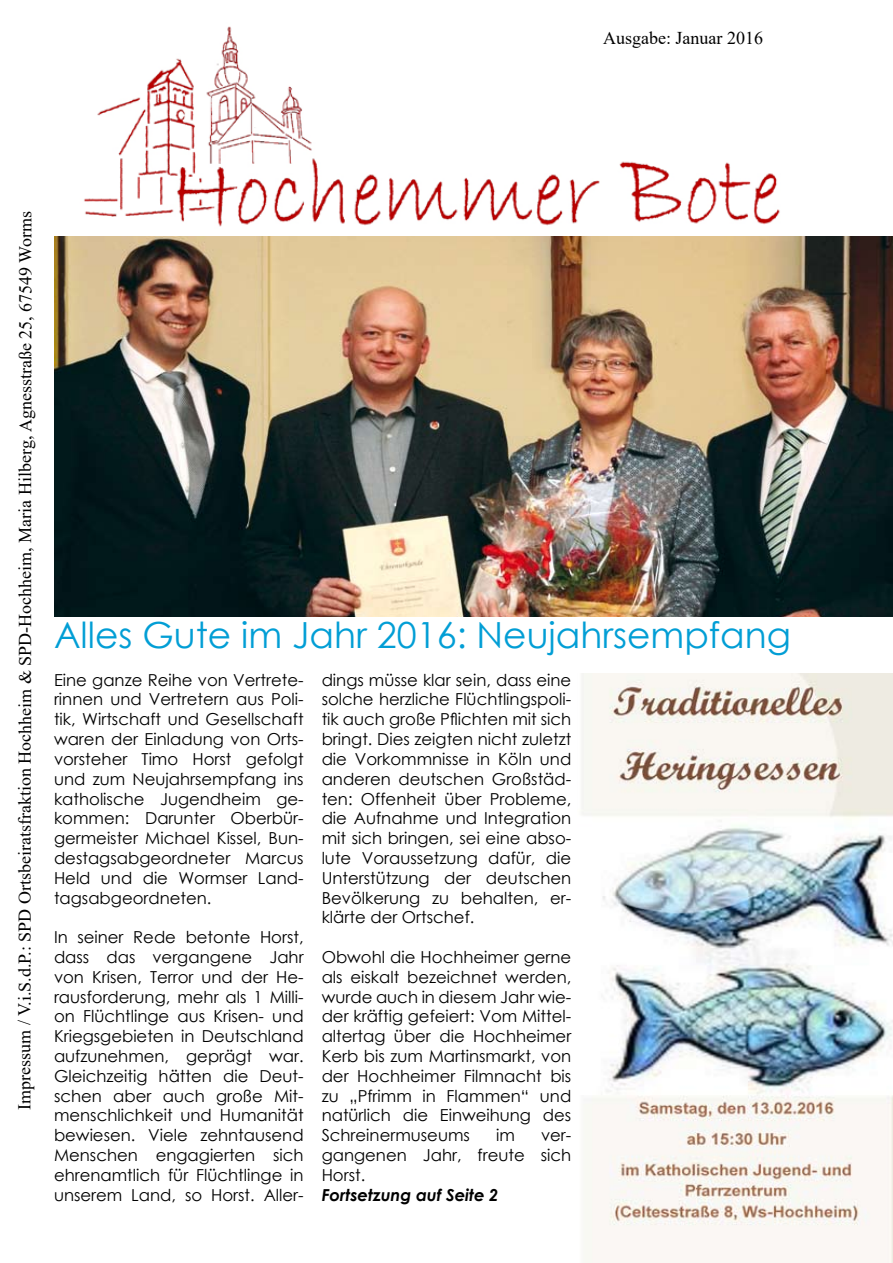
<style>
.page{position:relative;width:893px;height:1263px;background:#fff}
.page>*{position:absolute;margin:0;border:0;box-sizing:border-box;transform-origin:0 0}
.t1{font:36px "Century Gothic";color:#029ed5}
.t2{font:18px "Times New Roman";color:#000}
.t3{font:16.5px/19.8px "Century Gothic";color:#000;text-align:justify}
.t4{font:italic 700 16.5px "Century Gothic";color:#000}
</style>
<div class="page">
<img style="left:54px;top:236px;width:839px;height:381px">
<img style="left:84px;top:26px;width:696px;height:201px">
<img style="left:582px;top:673px;width:311px;height:590px">
<p class="t2" style="left:603px;top:25px;width:161px">Ausgabe: Januar 2016</p>
<p class="t2" style="left:12px;top:1110px;width:900px;rotate:-90deg">Impressum / V.i.S.d.P.: SPD Ortsbeiratsfraktion Hochheim &amp; SPD-Hochheim, Maria Hilberg, Agnesstraße 25, 67549 Worms</p>
<h1 class="t1" style="left:54px;top:610px;width:738px">Alles Gute im Jahr 2016: Neujahrsempfang</h1>
<p class="t3" style="left:54px;top:669px;width:251px">Eine ganze Reihe von Vertrete&shy;rinnen und Vertretern aus Poli&shy;tik, Wirtschaft und Gesellschaft waren der Einladung von Orts&shy;vorsteher Timo Horst gefolgt und zum Neujahrsempfang ins katholische Jugendheim ge&shy;kommen: Darunter Oberbür&shy;germeister Michael Kissel, Bun&shy;destagsabgeordneter Marcus Held und die Wormser Land&shy;tagsabgeordneten.</p>
<p class="t3" style="left:54px;top:927px;width:251px">In seiner Rede betonte Horst, dass das vergangene Jahr von Krisen, Terror und der He&shy;rausforderung, mehr als 1 Milli&shy;on Flüchtlinge aus Krisen- und Kriegsgebieten in Deutschland aufzunehmen, geprägt war.<br>Gleichzeitig hätten die Deut&shy;schen aber auch große Mit&shy;menschlichkeit und Humanität bewiesen. Viele zehntausend Menschen engagierten sich ehrenamtlich für Flüchtlinge in unserem Land, so Horst. Aller-</p>
<p class="t3" style="left:322px;top:669px;width:251px">dings müsse klar sein, dass eine solche herzliche Flüchtlingspoli&shy;tik auch große Pflichten mit sich bringt. Dies zeigten nicht zuletzt die Vorkommnisse in Köln und anderen deutschen Großstäd&shy;ten: Offenheit über Probleme, die Aufnahme und Integration mit sich bringen, sei eine abso&shy;lute Voraussetzung dafür, die Unterstützung der deutschen Bevölkerung zu behalten, er&shy;klärte der Ortschef.</p>
<p class="t3" style="left:322px;top:947px;width:251px">Obwohl die Hochheimer gerne als eiskalt bezeichnet werden, wurde auch in diesem Jahr wie&shy;der kräftig gefeiert: Vom Mittel&shy;altertag über die Hochheimer Kerb bis zum Martinsmarkt, von der Hochheimer Filmnacht bis zu „Pfrimm in Flammen“ und natürlich die Einweihung des Schreinermuseums</p>
<p class="t3" style="left:496px;top:1125px;width:20px">im</p>
<p class="t3" style="left:322px;top:1125px;width:251px;text-indent:219px">ver&shy;gangenen Jahr, freute sich Horst.</p>
<p class="t4" style="left:322px;top:1182px;width:178px">Fortsetzung auf Seite 2</p>
</div>
